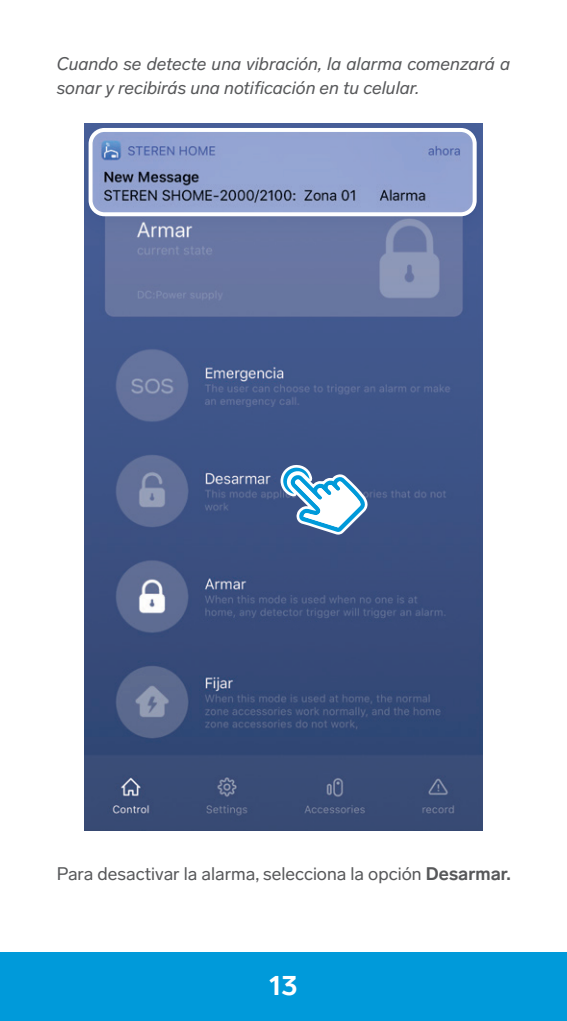
<style>
.page{position:relative;width:567px;height:1021px;background:#fff}
.page>*{position:absolute;margin:0;border:0;box-sizing:border-box;transform-origin:0 0}
.t1{font:700 28px "Lab Grotesque";color:#fff}
.t2{font:italic 18px/24px "Lab Grotesque";color:#57585a}
.t3{font:18px "Lab Grotesque";color:#57585a}
.s1{font-weight:700}
</style>
<div class="page">
<div style="left:0;top:952px;width:567px;height:68px;background:#009ada"></div>
<img style="left:84px;top:123px;width:398px;height:708px">
<svg style="left:278px;top:461px;width:94px;height:78px"></svg>
<div style="left:89px;top:128px;width:388px;height:88px;border:4px solid #fff;border-radius:14px"></div>
<p class="t2" style="left:57px;top:51px;width:455px">Cuando se detecte una vibración, la alarma comenzará a sonar y recibirás una notificación en tu celular.</p>
<p class="t3" style="left:57px;top:863px;width:456px">Para desactivar la alarma, selecciona la opción <span class="s1">Desarmar.</span></p>
<h1 class="t1" style="left:269px;top:968px;width:30px">13</h1>
</div>
